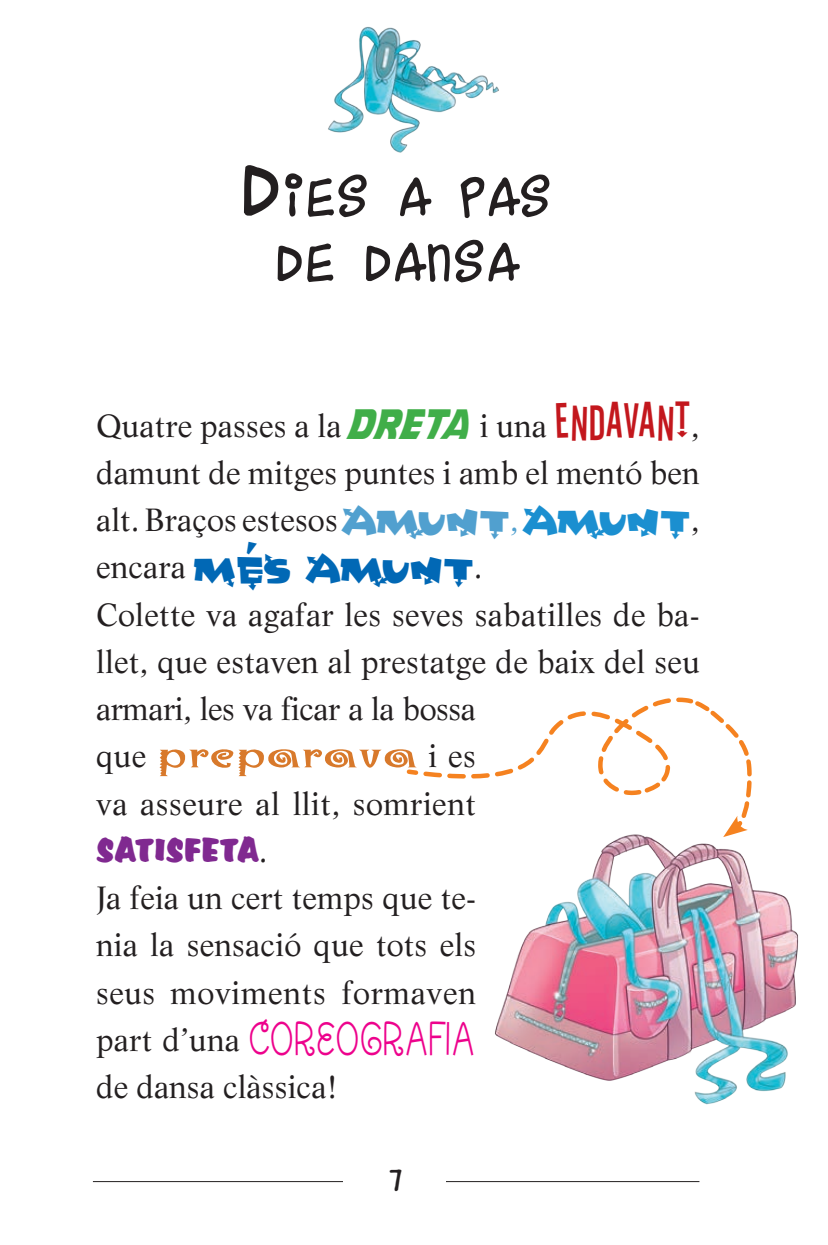
<style>
.page{position:relative;width:828px;height:1245px;background:#fff}
.page>*{position:absolute;margin:0;border:0;box-sizing:border-box;transform-origin:0 0}
.t1{font:78.75px/65.2px "Dance Party";letter-spacing:.035em;color:#231f20;text-align:center}
.t2{font:56.25px "Annabelle";letter-spacing:.02em;color:#ed028c;scale:.75 1}
.t3{font:45px "Dance Party";color:#231f20}
.t4{font:700 42.75px "Mambo";letter-spacing:.025em;color:#d8792b;scale:1.4 1}
.t5{font:40.5px "Waste Of Time 4";letter-spacing:.015em;color:#0168b5}
.t6{font:38.25px "Accent URWT Norm";color:#802990;scale:.8 1}
.t7{font:31.5px/47.2px "Life";letter-spacing:.005em;color:#231f20;text-align:justify}
.s1{font-size:112.5px}
.s2{font-family:"CC Double Back Future";font-size:38.25px;color:#40ae49}
.s3{font-family:"Stereofidelic";font-size:46.8px;color:#c3171d}
.s4{font-family:"Waste Of Time 4";font-size:40.5px;color:#51a0cf}
.s5{color:#51a0cf}
.s6{font-family:"Waste Of Time 4";font-size:40.5px;color:#1b8fd0}
.s7{font-family:"Life";font-size:31.5px;color:#231f20}
.s8{font-family:"Life";font-weight:400;font-size:31.5px;color:#231f20}
</style>
<div class="page">
<img style="left:495px;top:834px;width:304px;height:271px">
<hr style="left:93px;top:1181px;width:606px;height:1px;background:#231f20">
<div style="left:343px;top:1149px;width:102px;height:64px;background:#fff"></div>
<img style="left:328px;top:26px;width:171px;height:127px">
<svg style="left:406px;top:697px;width:346px;height:99px"></svg>
<svg style="left:722px;top:778px;width:31px;height:59px"></svg>
<h1 class="t1" style="left:244px;top:161px;width:309px"><span class="s1">D</span>ies a pas<br>De Dansa</h1>
<p class="t7" style="left:96px;top:401px;width:605px">Quatre passes a la <span class="s2">DRETA</span> i una <span class="s3">ENDAVANT</span>, damunt de mitges puntes i amb el mentó ben alt. Braços estesos <span class="s4">AMUNT</span><span class="s5">,</span> <span class="s6">AMUNT</span>,</p>
<p class="t5" style="left:96px;top:536px;width:388px"><span class="s7">encara</span> MÉS AMUNT<span class="s7">.</span></p>
<p class="t7" style="left:96px;top:590px;width:605px">Colette va agafar les seves sabatilles de ba&shy;llet, que estaven al prestatge de baix del seu armari, les va ficar a la bossa</p>
<h3 class="t4" style="left:96px;top:734px;width:273px"><span class="s8">que</span> preparava <span class="s8">i es</span></h3>
<p class="t7" style="left:96px;top:779px;width:381px">va asseure al llit, somrient</p>
<p class="t6" style="left:96px;top:825px;width:216px">SATISFETA<span class="s7">.</span></p>
<p class="t7" style="left:96px;top:874px;width:381px">Ja feia un cert temps que te&shy;nia la sensació que tots els seus moviments formaven</p>
<h2 class="t2" style="left:96px;top:1010px;width:507px"><span class="s7">part d’una</span> COREOGRAFIA</h2>
<p class="t7" style="left:96px;top:1063px;width:243px">de dansa clàssica!</p>
<h3 class="t3" style="left:390px;top:1156px;width:14px">7</h3>
</div>
